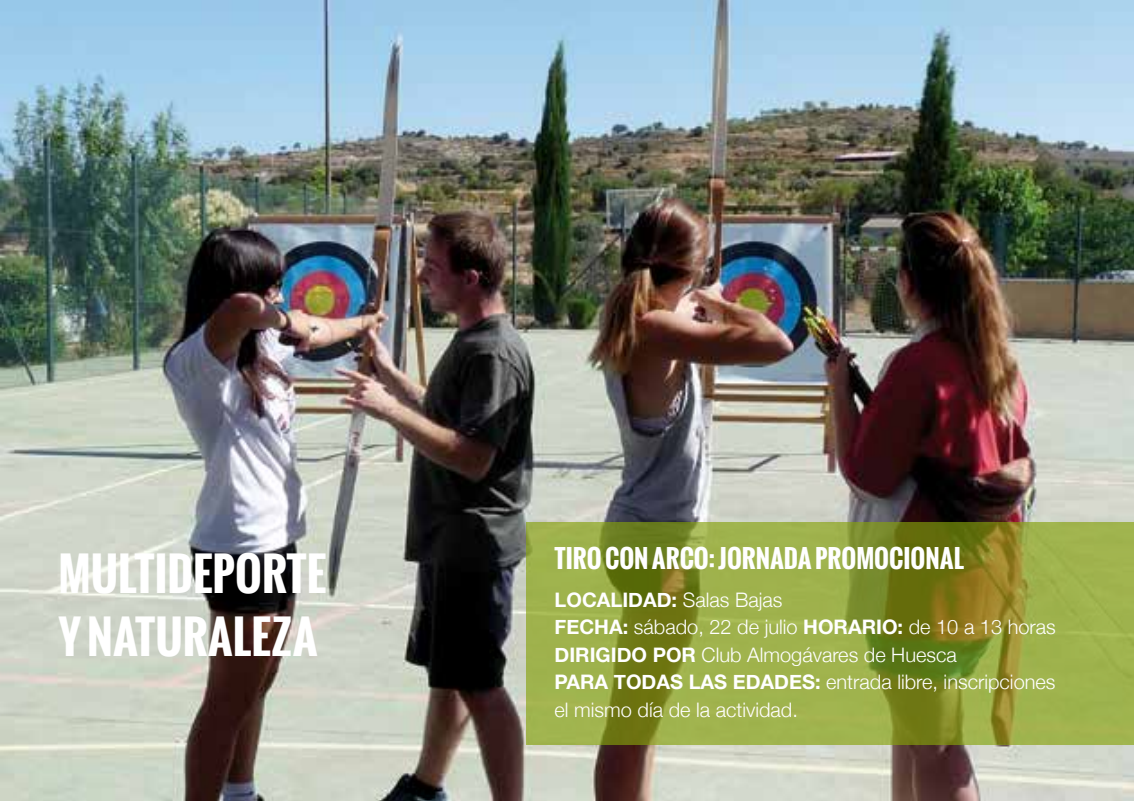
<style>
.page{position:relative;width:1134px;height:801px;background:#fff}
.page>*{position:absolute;margin:0;border:0;box-sizing:border-box;transform-origin:0 0}
.t1{font:700 45px/62.5px "Oswald";color:#fff}
.t2{font:700 25px "Oswald";color:#fff}
.t3{font:300 20px/27.5px "Helvetica Neue";color:#fff}
.s1{font-weight:700}
</style>
<div class="page">
<img style="left:0;top:0;width:1134px;height:801px">
<svg style="left:526px;top:522px;width:608px;height:222px;background:#909e3b"></svg>
<h1 class="t1" style="left:58px;top:542px;width:269px">MULTIDEPORTE<br>Y NATURALEZA</h1>
<p class="t2" style="left:555px;top:540px;width:411px">TIRO CON ARCO: JORNADA PROMOCIONAL</p>
<p class="t3" style="left:555px;top:585px;width:503px"><span class="s1">LOCALIDAD:</span> Salas Bajas<br><span class="s1">FECHA:</span> sábado, 22 de julio <span class="s1">HORARIO:</span> de 10 a 13 horas <span class="s1">DIRIGIDO POR</span> Club Almogávares de Huesca<br><span class="s1">PARA TODAS LAS EDADES:</span> entrada libre, inscripciones el mismo día de la actividad.</p>
</div>
